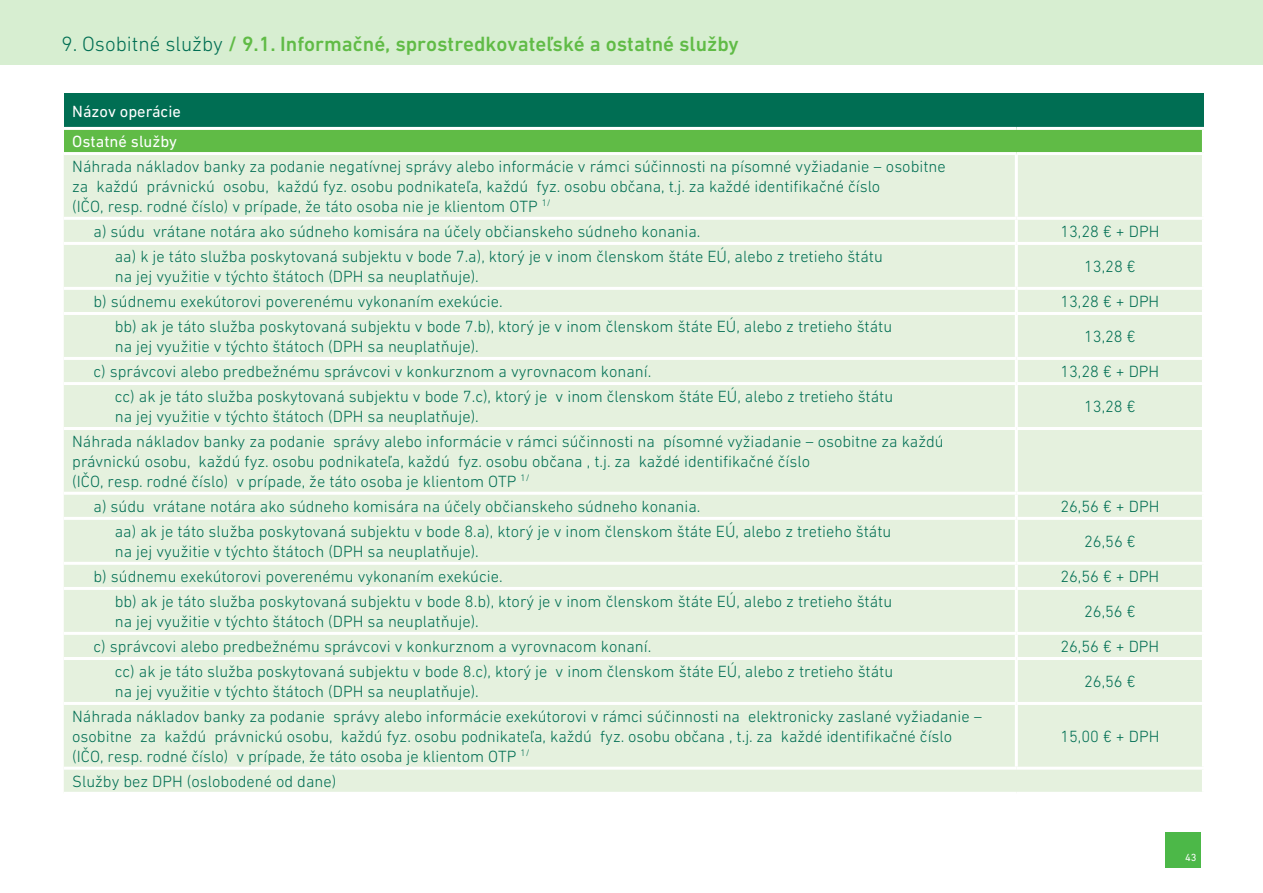
<style>
.page{position:relative;width:1263px;height:893px;background:#fff}
.page>*{position:absolute;margin:0;border:0;box-sizing:border-box;transform-origin:0 0}
.t1{font:500 21px "DIN Next W1 G";color:#60bb46}
.t2{font:300 16.5px/19.8px "DIN Next W1 G";color:#006e53}
.t3{font:16.5px/30px "DIN Next W1 G";color:#fff}
.t4{font:10.5px "DIN Next W1 G";color:#fff}
.s1{font-weight:300;color:#006e53}
</style>
<div class="page">
<div style="left:1165px;top:832px;width:36px;height:36px;background:#4cb848"></div>
<div style="left:0;top:0;width:1263px;height:64px;background:#d7eed1"></div>
<div style="left:64px;top:94px;width:1139px;height:34px;background:#006e53"></div>
<div style="left:64px;top:128px;width:1139px;height:26px;background:#60bb46"></div>
<div style="left:64px;top:155px;width:1138px;height:637px;background:#e5f1de"></div>
<hr style="left:64px;top:127px;width:952px;height:3px;background:#fff">
<hr style="left:1016px;top:127px;width:189px;height:3px;background:#fff">
<hr style="left:1202px;top:130px;width:3px;height:22px;background:#fff">
<hr style="left:64px;top:152px;width:952px;height:3px;background:#fff">
<hr style="left:1015px;top:155px;width:3px;height:62px;background:#fff">
<hr style="left:1016px;top:152px;width:189px;height:3px;background:#fff">
<hr style="left:64px;top:217px;width:952px;height:3px;background:#fff">
<hr style="left:1015px;top:220px;width:3px;height:22px;background:#fff">
<hr style="left:1016px;top:217px;width:189px;height:3px;background:#fff">
<hr style="left:64px;top:242px;width:952px;height:3px;background:#fff">
<hr style="left:1015px;top:245px;width:3px;height:42px;background:#fff">
<hr style="left:1016px;top:242px;width:189px;height:3px;background:#fff">
<hr style="left:64px;top:287px;width:952px;height:3px;background:#fff">
<hr style="left:1015px;top:290px;width:3px;height:22px;background:#fff">
<hr style="left:1016px;top:287px;width:189px;height:3px;background:#fff">
<hr style="left:64px;top:312px;width:952px;height:3px;background:#fff">
<hr style="left:1015px;top:315px;width:3px;height:42px;background:#fff">
<hr style="left:1016px;top:312px;width:189px;height:3px;background:#fff">
<hr style="left:64px;top:357px;width:952px;height:3px;background:#fff">
<hr style="left:1015px;top:360px;width:3px;height:22px;background:#fff">
<hr style="left:1016px;top:357px;width:189px;height:3px;background:#fff">
<hr style="left:64px;top:382px;width:952px;height:3px;background:#fff">
<hr style="left:1015px;top:385px;width:3px;height:42px;background:#fff">
<hr style="left:1016px;top:382px;width:189px;height:3px;background:#fff">
<hr style="left:64px;top:427px;width:952px;height:3px;background:#fff">
<hr style="left:1015px;top:430px;width:3px;height:62px;background:#fff">
<hr style="left:1016px;top:427px;width:189px;height:3px;background:#fff">
<hr style="left:64px;top:492px;width:952px;height:3px;background:#fff">
<hr style="left:1015px;top:495px;width:3px;height:22px;background:#fff">
<hr style="left:1016px;top:492px;width:189px;height:3px;background:#fff">
<hr style="left:64px;top:517px;width:952px;height:3px;background:#fff">
<hr style="left:1015px;top:520px;width:3px;height:42px;background:#fff">
<hr style="left:1016px;top:517px;width:189px;height:3px;background:#fff">
<hr style="left:64px;top:562px;width:952px;height:3px;background:#fff">
<hr style="left:1015px;top:565px;width:3px;height:22px;background:#fff">
<hr style="left:1016px;top:562px;width:189px;height:3px;background:#fff">
<hr style="left:64px;top:587px;width:952px;height:3px;background:#fff">
<hr style="left:1015px;top:590px;width:3px;height:42px;background:#fff">
<hr style="left:1016px;top:587px;width:189px;height:3px;background:#fff">
<hr style="left:64px;top:632px;width:952px;height:3px;background:#fff">
<hr style="left:1015px;top:635px;width:3px;height:22px;background:#fff">
<hr style="left:1016px;top:632px;width:189px;height:3px;background:#fff">
<hr style="left:64px;top:657px;width:952px;height:3px;background:#fff">
<hr style="left:1015px;top:660px;width:3px;height:42px;background:#fff">
<hr style="left:1016px;top:657px;width:189px;height:3px;background:#fff">
<hr style="left:64px;top:702px;width:952px;height:3px;background:#fff">
<hr style="left:1015px;top:705px;width:3px;height:62px;background:#fff">
<hr style="left:1016px;top:702px;width:189px;height:3px;background:#fff">
<hr style="left:64px;top:767px;width:952px;height:3px;background:#fff">
<hr style="left:1016px;top:767px;width:189px;height:3px;background:#fff">
<p class="t1" style="left:62px;top:32px;width:679px"><span class="s1">9. Osobitné služby</span> / 9.1. Informačné, sprostredkovateľské a ostatné služby</p>
<p class="t3" style="left:72px;top:96px;width:110px">Názov operácie<br>Ostatné služby</p>
<p class="t2" style="left:72px;top:157px;width:875px">Náhrada nákladov banky za podanie negatívnej správy alebo informácie v rámci súčinnosti na písomné vyžiadanie – osobitne za každú právnickú osobu, každú fyz. osobu podnikateľa, každú fyz. osobu občana, t.j. za každé identifikačné číslo<br>(IČO, resp. rodné číslo) v prípade, že táto osoba nie je klientom OTP <sup>1/</sup></p>
<p class="t2" style="left:94px;top:221px;width:608px">a) súdu vrátane notára ako súdneho komisára na účely občianskeho súdneho konania.</p>
<p class="t2" style="left:1060px;top:221px;width:100px">13,28 € + DPH</p>
<p class="t2" style="left:115px;top:246px;width:769px">aa) k je táto služba poskytovaná subjektu v bode 7.a), ktorý je v inom členskom štáte EÚ, alebo z tretieho štátu na jej využitie v týchto štátoch (DPH sa neuplatňuje).</p>
<p class="t2" style="left:1084px;top:256px;width:53px">13,28 €</p>
<p class="t2" style="left:94px;top:291px;width:411px">b) súdnemu exekútorovi poverenému vykonaním exekúcie.</p>
<p class="t2" style="left:1060px;top:291px;width:100px">13,28 € + DPH</p>
<p class="t2" style="left:115px;top:317px;width:779px">bb) ak je táto služba poskytovaná subjektu v bode 7.b), ktorý je v inom členskom štáte EÚ, alebo z tretieho štátu na jej využitie v týchto štátoch (DPH sa neuplatňuje).</p>
<p class="t2" style="left:1084px;top:326px;width:53px">13,28 €</p>
<p class="t2" style="left:94px;top:361px;width:559px">c) správcovi alebo predbežnému správcovi v konkurznom a vyrovnacom konaní.</p>
<p class="t2" style="left:1060px;top:361px;width:100px">13,28 € + DPH</p>
<p class="t2" style="left:115px;top:387px;width:780px">cc) ak je táto služba poskytovaná subjektu v bode 7.c), ktorý je v inom členskom štáte EÚ, alebo z tretieho štátu na jej využitie v týchto štátoch (DPH sa neuplatňuje).</p>
<p class="t2" style="left:1084px;top:396px;width:53px">13,28 €</p>
<p class="t2" style="left:72px;top:432px;width:873px">Náhrada nákladov banky za podanie správy alebo informácie v rámci súčinnosti na písomné vyžiadanie – osobitne za každú právnickú osobu, každú fyz. osobu podnikateľa, každú fyz. osobu občana , t.j. za každé identifikačné číslo<br>(IČO, resp. rodné číslo) v prípade, že táto osoba je klientom OTP <sup>1/</sup></p>
<p class="t2" style="left:94px;top:496px;width:608px">a) súdu vrátane notára ako súdneho komisára na účely občianskeho súdneho konania.</p>
<p class="t2" style="left:1060px;top:496px;width:100px">26,56 € + DPH</p>
<p class="t2" style="left:115px;top:521px;width:778px">aa) ak je táto služba poskytovaná subjektu v bode 8.a), ktorý je v inom členskom štáte EÚ, alebo z tretieho štátu na jej využitie v týchto štátoch (DPH sa neuplatňuje).</p>
<p class="t2" style="left:1084px;top:531px;width:53px">26,56 €</p>
<p class="t2" style="left:94px;top:566px;width:411px">b) súdnemu exekútorovi poverenému vykonaním exekúcie.</p>
<p class="t2" style="left:1060px;top:566px;width:100px">26,56 € + DPH</p>
<p class="t2" style="left:115px;top:591px;width:779px">bb) ak je táto služba poskytovaná subjektu v bode 8.b), ktorý je v inom členskom štáte EÚ, alebo z tretieho štátu na jej využitie v týchto štátoch (DPH sa neuplatňuje).</p>
<p class="t2" style="left:1084px;top:601px;width:53px">26,56 €</p>
<p class="t2" style="left:94px;top:636px;width:559px">c) správcovi alebo predbežnému správcovi v konkurznom a vyrovnacom konaní.</p>
<p class="t2" style="left:1060px;top:636px;width:100px">26,56 € + DPH</p>
<p class="t2" style="left:115px;top:662px;width:780px">cc) ak je táto služba poskytovaná subjektu v bode 8.c), ktorý je v inom členskom štáte EÚ, alebo z tretieho štátu na jej využitie v týchto štátoch (DPH sa neuplatňuje).</p>
<p class="t2" style="left:1084px;top:671px;width:53px">26,56 €</p>
<p class="t2" style="left:72px;top:706px;width:911px">Náhrada nákladov banky za podanie správy alebo informácie exekútorovi v rámci súčinnosti na elektronicky zaslané vyžiadanie – osobitne za každú právnickú osobu, každú fyz. osobu podnikateľa, každú fyz. osobu občana , t.j. za každé identifikačné číslo (IČO, resp. rodné číslo) v prípade, že táto osoba je klientom OTP <sup>1/</sup></p>
<p class="t2" style="left:72px;top:771px;width:265px">Služby bez DPH (oslobodené od dane)</p>
<p class="t2" style="left:1060px;top:726px;width:100px">15,00 € + DPH</p>
<p class="t4" style="left:1185px;top:851px;width:13px">43</p>
</div>
